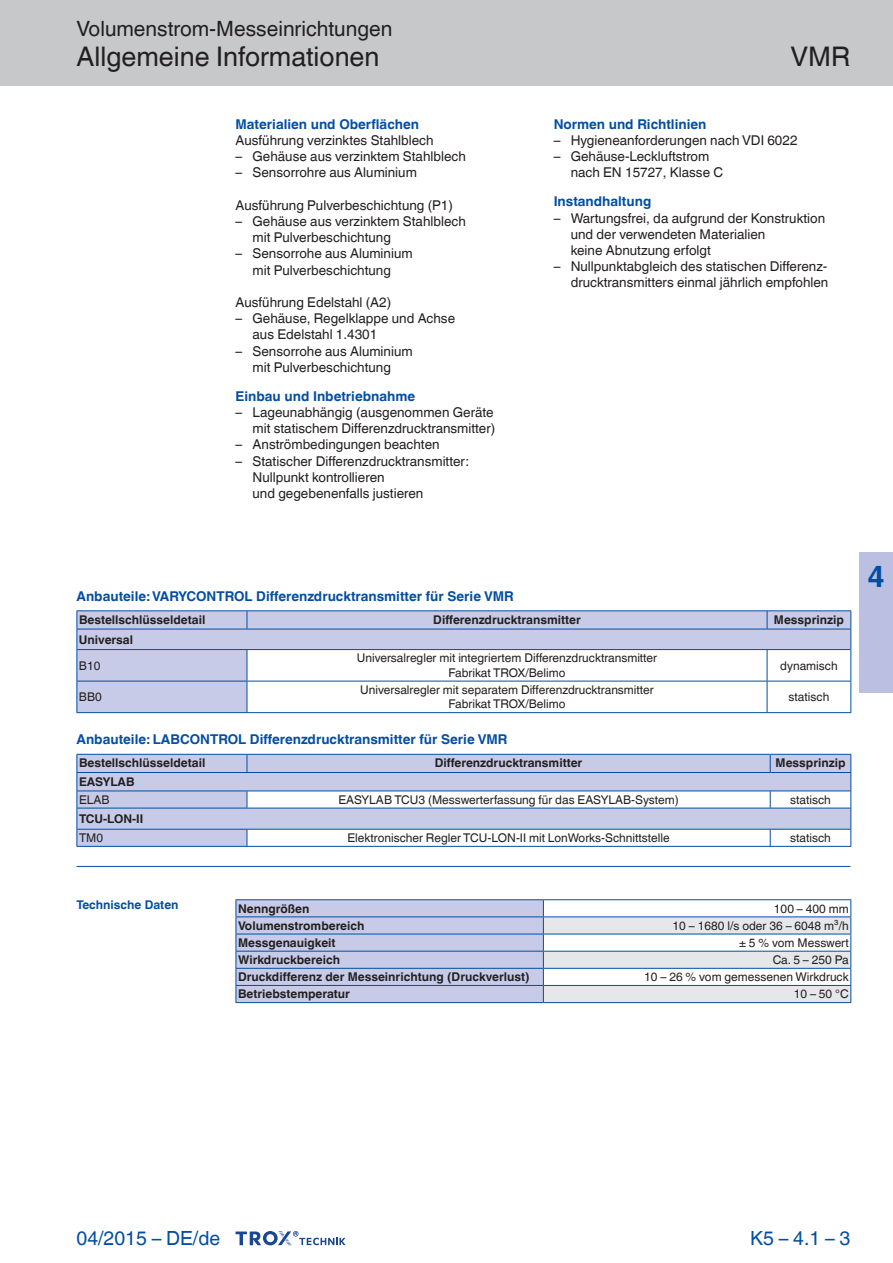
<style>
.page{position:relative;width:893px;height:1263px;background:#fff}
.page>*{position:absolute;margin:0;border:0;box-sizing:border-box;transform-origin:0 0}
.t1{font:700 30px "TROX Helvetica";color:#034ea2}
.t2{font:27px "TROX Helvetica";color:#231f20}
.t3{font:21px "TROX Helvetica";color:#231f20}
.t4{font:19.5px "TROX Helvetica";color:#034ea2}
.t5{font:13.5px/16.2px "TROX Helvetica";color:#231f20}
.t6{font:700 13.5px "TROX Helvetica";color:#034ea2}
.t7{font:12px/14.4px "TROX Helvetica";color:#231f20;text-align:center}
.t8{font:700 12px "TROX Helvetica";color:#231f20}
.t9{font:700 12px "TROX Helvetica";color:#034ea2}
</style>
<div class="page">
<div style="left:0;top:0;width:893px;height:85px;background:#c6c8ca"></div>
<svg style="left:236px;top:1231px;width:110px;height:15px"></svg>
<div style="left:859px;top:553px;width:34px;height:140px;background:#bbc0e2"></div>
<hr style="left:76px;top:866px;width:774px;height:1px;background:#034ea2">
<hr style="left:236px;top:899px;width:307px;height:1px;background:#034ea2">
<hr style="left:543px;top:899px;width:308px;height:1px;background:#034ea2">
<svg style="left:236px;top:900px;width:615px;height:103px"></svg>
<svg style="left:77px;top:611px;width:773px;height:101px;fill:#c7cbe7"></svg>
<svg style="left:767px;top:611px;width:1px;height:18px"></svg>
<hr style="left:247px;top:650px;width:1px;height:31px;background:#034ea2">
<hr style="left:767px;top:650px;width:1px;height:31px;background:#034ea2">
<hr style="left:247px;top:681px;width:1px;height:31px;background:#034ea2">
<hr style="left:767px;top:681px;width:1px;height:31px;background:#034ea2">
<svg style="left:247px;top:611px;width:1px;height:18px"></svg>
<hr style="left:247px;top:610px;width:520px;height:1px;background:#034ea2">
<hr style="left:247px;top:629px;width:520px;height:1px;background:#034ea2">
<hr style="left:767px;top:610px;width:84px;height:1px;background:#034ea2">
<hr style="left:767px;top:629px;width:84px;height:1px;background:#034ea2">
<hr style="left:76px;top:650px;width:1px;height:31px;background:#034ea2">
<hr style="left:850px;top:650px;width:1px;height:31px;background:#034ea2">
<hr style="left:77px;top:681px;width:170px;height:1px;background:#034ea2">
<hr style="left:76px;top:681px;width:1px;height:31px;background:#034ea2">
<hr style="left:76px;top:712px;width:171px;height:1px;background:#034ea2">
<hr style="left:247px;top:681px;width:520px;height:1px;background:#034ea2">
<hr style="left:247px;top:712px;width:520px;height:1px;background:#034ea2">
<hr style="left:767px;top:681px;width:83px;height:1px;background:#034ea2">
<hr style="left:767px;top:712px;width:84px;height:1px;background:#034ea2">
<hr style="left:850px;top:681px;width:1px;height:31px;background:#034ea2">
<hr style="left:77px;top:610px;width:170px;height:1px;background:#034ea2">
<hr style="left:76px;top:629px;width:171px;height:1px;background:#034ea2">
<svg style="left:76px;top:610px;width:9px;height:40px"></svg>
<svg style="left:850px;top:611px;width:1px;height:39px"></svg>
<hr style="left:77px;top:649px;width:773px;height:1px;background:#034ea2">
<svg style="left:85px;top:755px;width:765px;height:91px;fill:#c7cbe7"></svg>
<svg style="left:770px;top:755px;width:1px;height:17px"></svg>
<svg style="left:247px;top:792px;width:1px;height:16px"></svg>
<svg style="left:770px;top:792px;width:1px;height:16px"></svg>
<svg style="left:247px;top:830px;width:1px;height:16px"></svg>
<svg style="left:770px;top:830px;width:1px;height:16px"></svg>
<svg style="left:247px;top:755px;width:1px;height:17px"></svg>
<hr style="left:247px;top:754px;width:523px;height:1px;background:#034ea2">
<hr style="left:247px;top:772px;width:523px;height:1px;background:#034ea2">
<hr style="left:770px;top:754px;width:81px;height:1px;background:#034ea2">
<hr style="left:770px;top:772px;width:81px;height:1px;background:#034ea2">
<hr style="left:76px;top:846px;width:775px;height:1px;background:#034ea2">
<hr style="left:77px;top:754px;width:170px;height:1px;background:#034ea2">
<hr style="left:76px;top:772px;width:171px;height:1px;background:#034ea2">
<hr style="left:77px;top:791px;width:773px;height:1px;background:#034ea2">
<hr style="left:77px;top:808px;width:773px;height:1px;background:#034ea2">
<hr style="left:77px;top:829px;width:773px;height:1px;background:#034ea2">
<svg style="left:76px;top:754px;width:9px;height:92px"></svg>
<svg style="left:850px;top:755px;width:1px;height:91px"></svg>
<h3 class="t3" style="left:76px;top:12px;width:317px">Volumenstrom-Messeinrichtungen</h3>
<h2 class="t2" style="left:76px;top:35px;width:304px">Allgemeine Informationen</h2>
<p class="t6" style="left:236px;top:113px;width:185px">Materialien und Oberflächen</p>
<p class="t5" style="left:236px;top:131px;width:200px">Ausführung verzinktes Stahlblech</p>
<p class="t5" style="left:236px;top:147px;width:232px">– Gehäuse aus verzinktem Stahlblech</p>
<p class="t5" style="left:236px;top:163px;width:183px">– Sensorrohre aus Aluminium</p>
<p class="t5" style="left:236px;top:196px;width:219px">Ausführung Pulverbeschichtung (P1)</p>
<p class="t5" style="left:253px;top:212px;width:215px;text-indent:-17px">– Gehäuse aus verzinktem Stahlblech mit Pulverbeschichtung</p>
<p class="t5" style="left:236px;top:244px;width:179px;text-align:center">– Sensorrohe aus Aluminium mit Pulverbeschichtung</p>
<p class="t5" style="left:236px;top:293px;width:157px">Ausführung Edelstahl (A2)</p>
<p class="t5" style="left:253px;top:309px;width:204px;text-indent:-17px">– Gehäuse, Regelklappe und Achse aus Edelstahl 1.4301</p>
<p class="t5" style="left:236px;top:341px;width:179px;text-align:center">– Sensorrohe aus Aluminium mit Pulverbeschichtung</p>
<p class="t6" style="left:236px;top:385px;width:181px">Einbau und Inbetriebnahme</p>
<p class="t5" style="left:236px;top:403px;width:261px;text-align:right">– Lageunabhängig (ausgenommen Geräte mit statischem Differenzdrucktransmitter)</p>
<p class="t5" style="left:236px;top:435px;width:206px">– Anströmbedingungen beachten</p>
<p class="t5" style="left:253px;top:451px;width:218px;text-indent:-17px">– Statischer Differenzdrucktransmitter:<br>Nullpunkt kontrollieren<br>und gegebenenfalls justieren</p>
<h2 class="t2" style="left:790px;top:35px;width:61px">VMR</h2>
<p class="t6" style="left:554px;top:113px;width:154px">Normen und Richtlinien</p>
<p class="t5" style="left:554px;top:131px;width:245px">– Hygieneanforderungen nach VDI 6022</p>
<p class="t5" style="left:571px;top:147px;width:154px;text-indent:-17px">– Gehäuse-Leckluftstrom nach EN 15727, Klasse C</p>
<p class="t6" style="left:554px;top:191px;width:99px">Instandhaltung</p>
<p class="t5" style="left:571px;top:208px;width:256px;text-indent:-17px">– Wartungsfrei, da aufgrund der Konstruktion und der verwendeten Materialien<br>keine Abnutzung erfolgt</p>
<p class="t5" style="left:554px;top:257px;width:276px;text-align:right">– Nullpunktabgleich des statischen Differenz&shy;drucktransmitters einmal jährlich empfohlen</p>
<p class="t6" style="left:76px;top:585px;width:439px">Anbauteile: VARYCONTROL Differenzdrucktransmitter für Serie VMR</p>
<p class="t8" style="left:79px;top:610px;width:128px">Bestellschlüsseldetail</p>
<p class="t8" style="left:433px;top:610px;width:149px">Differenzdrucktransmitter</p>
<p class="t8" style="left:774px;top:610px;width:72px">Messprinzip</p>
<p class="t8" style="left:79px;top:630px;width:56px">Universal</p>
<p class="t7" style="left:79px;top:657px;width:23px">B10</p>
<p class="t7" style="left:357px;top:650px;width:302px">Universalregler mit integriertem Differenzdrucktransmitter<br>Fabrikat TROX/Belimo</p>
<p class="t7" style="left:780px;top:657px;width:59px">dynamisch</p>
<p class="t7" style="left:79px;top:689px;width:24px">BB0</p>
<p class="t7" style="left:360px;top:681px;width:295px">Universalregler mit separatem Differenzdrucktransmitter<br>Fabrikat TROX/Belimo</p>
<p class="t7" style="left:789px;top:689px;width:42px">statisch</p>
<p class="t6" style="left:76px;top:728px;width:432px">Anbauteile: LABCONTROL Differenzdrucktransmitter für Serie VMR</p>
<p class="t8" style="left:79px;top:753px;width:128px">Bestellschlüsseldetail</p>
<p class="t8" style="left:435px;top:753px;width:149px">Differenzdrucktransmitter</p>
<p class="t8" style="left:775px;top:753px;width:72px">Messprinzip</p>
<p class="t8" style="left:79px;top:772px;width:57px">EASYLAB</p>
<p class="t7" style="left:79px;top:791px;width:32px">ELAB</p>
<p class="t7" style="left:338px;top:791px;width:342px">EASYLAB TCU3 (Messwerterfassung für das EASYLAB-System)</p>
<p class="t7" style="left:790px;top:791px;width:42px">statisch</p>
<p class="t8" style="left:79px;top:809px;width:66px">TCU-LON-II</p>
<p class="t7" style="left:79px;top:829px;width:26px">TM0</p>
<p class="t7" style="left:347px;top:829px;width:324px">Elektronischer Regler TCU-LON-II mit LonWorks-Schnittstelle</p>
<p class="t7" style="left:790px;top:829px;width:42px">statisch</p>
<h1 class="t1" style="left:867px;top:552px;width:19px">4</h1>
<p class="t9" style="left:76px;top:895px;width:104px">Technische Daten</p>
<p class="t8" style="left:238px;top:899px;width:73px">Nenngrößen</p>
<p class="t7" style="left:774px;top:900px;width:76px">100 – 400 mm</p>
<p class="t8" style="left:238px;top:916px;width:128px">Volumenstrombereich</p>
<p class="t7" style="left:673px;top:917px;width:178px">10 – 1680 l/s oder 36 – 6048 m³/h</p>
<p class="t8" style="left:238px;top:933px;width:99px">Messgenauigkeit</p>
<p class="t7" style="left:739px;top:934px;width:111px">± 5 % vom Messwert</p>
<p class="t8" style="left:238px;top:950px;width:103px">Wirkdruckbereich</p>
<p class="t7" style="left:773px;top:951px;width:78px">Ca. 5 – 250 Pa</p>
<p class="t8" style="left:238px;top:967px;width:293px">Druckdifferenz der Messeinrichtung (Druckverlust)</p>
<p class="t7" style="left:644px;top:969px;width:206px">10 – 26 % vom gemessenen Wirkdruck</p>
<p class="t8" style="left:238px;top:984px;width:113px">Betriebstemperatur</p>
<p class="t7" style="left:794px;top:986px;width:56px">10 – 50 °C</p>
<h3 class="t4" style="left:76px;top:1222px;width:145px">04/2015 – DE/de</h3>
<h3 class="t4" style="left:750px;top:1222px;width:102px">K 5 – 4.1 – 3</h3>
</div>
